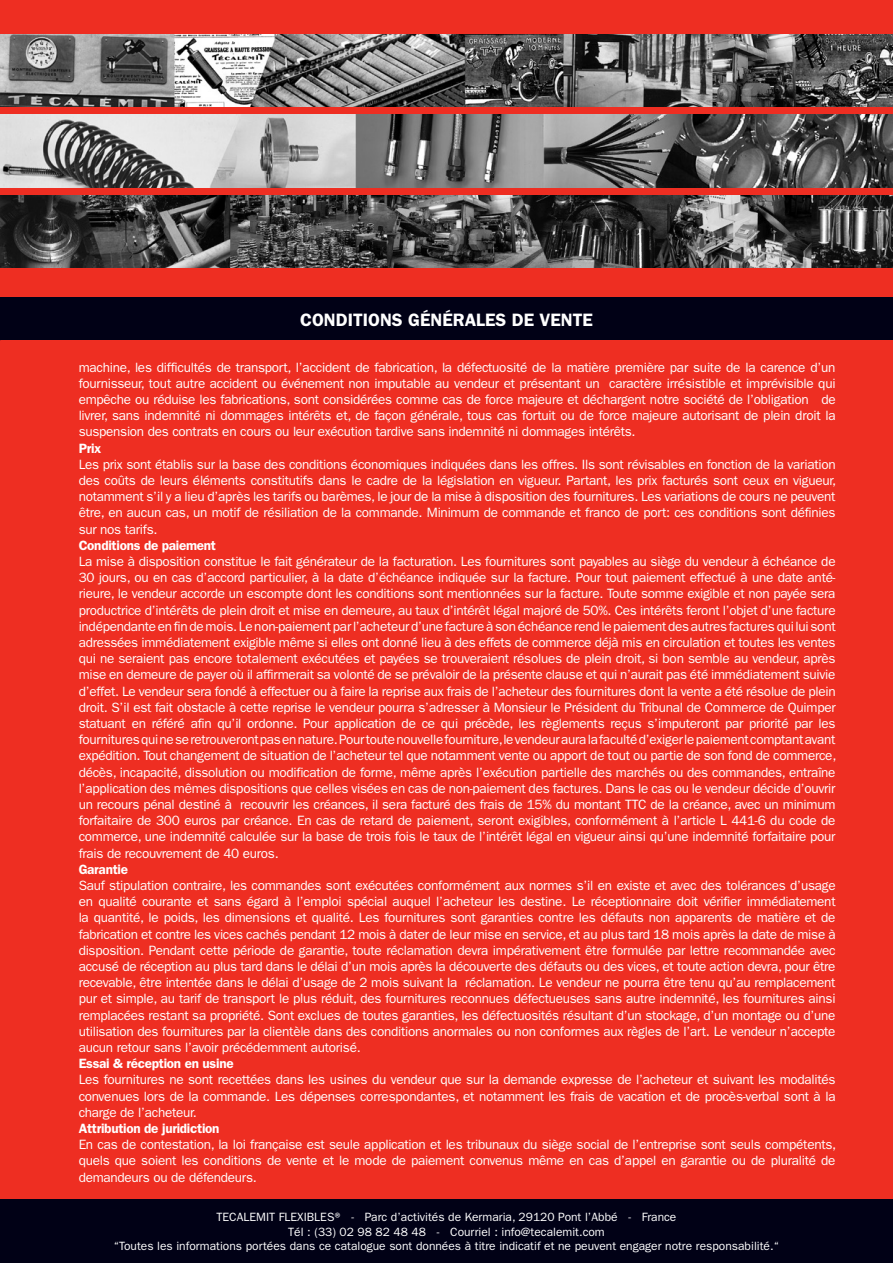
<style>
.page{position:relative;width:893px;height:1263px;background:#ee2e22}
.page>*{position:absolute;margin:0;border:0;box-sizing:border-box;transform-origin:0 0}
.t1{font:600 18px "Franklin Gothic";color:#fff}
.t2{font:13.5px/16.2px "Franklin Gothic";letter-spacing:-.02em;color:#fff;text-align:justify}
.t3{font:600 13.5px "Franklin Gothic";letter-spacing:-.02em;color:#fff}
.t4{font:12px/14.4px "Franklin Gothic";color:#fff;text-align:center}
</style>
<div class="page">
<div style="left:0;top:1199px;width:893px;height:64px;background:#010116"></div>
<img style="left:0;top:34px;width:893px;height:72px">
<img style="left:0;top:115px;width:893px;height:72px">
<img style="left:0;top:196px;width:893px;height:72px">
<div style="left:0;top:298px;width:893px;height:42px;background:#010116"></div>
<p class="t1" style="left:300px;top:309px;width:294px">CONDITIONS GÉNÉRALES DE VENTE</p>
<p class="t2" style="left:79px;top:359px;width:758px">machine, les difficultés de transport, l’accident de fabrication, la défectuosité de la matière première par suite de la carence d’un fournisseur, tout autre accident ou événement non imputable au vendeur et présentant un caractère irrésistible et imprévisible qui empêche ou réduise les fabrications, sont considérées comme cas de force majeure et déchargent notre société de l’obligation de livrer, sans indemnité ni dommages intérêts et, de façon générale, tous cas fortuit ou de force majeure autorisant de plein droit la suspension des contrats en cours ou leur exécution tardive sans indemnité ni dommages intérêts.</p>
<p class="t3" style="left:79px;top:440px;width:24px">Prix</p>
<p class="t2" style="left:79px;top:456px;width:759px">Les prix sont établis sur la base des conditions économiques indiquées dans les offres. Ils sont révisables en fonction de la variation des coûts de leurs éléments constitutifs dans le cadre de la législation en vigueur. Partant, les prix facturés sont ceux en vigueur, notamment s’il y a lieu d’après les tarifs ou barèmes, le jour de la mise à disposition des fournitures. Les variations de cours ne peuvent être, en aucun cas, un motif de résiliation de la commande. Minimum de commande et franco de port: ces conditions sont définies sur nos tarifs.</p>
<p class="t3" style="left:79px;top:537px;width:139px">Conditions de paiement</p>
<p class="t2" style="left:79px;top:553px;width:759px">La mise à disposition constitue le fait générateur de la facturation. Les fournitures sont payables au siège du vendeur à échéance de 30 jours, ou en cas d’accord particulier, à la date d’échéance indiquée sur la facture. Pour tout paiement effectué à une date anté&shy;rieure, le vendeur accorde un escompte dont les conditions sont mentionnées sur la facture. Toute somme exigible et non payée sera productrice d’intérêts de plein droit et mise en demeure, au taux d’intérêt légal majoré de 50%. Ces intérêts feront l’objet d’une facture indépendante en fin de mois. Le non-paiement par l’acheteur d’une facture à son échéance rend le paiement des autres factures qui lui sont adressées immédiatement exigible même si elles ont donné lieu à des effets de commerce déjà mis en circulation et toutes les ventes qui ne seraient pas encore totalement exécutées et payées se trouveraient résolues de plein droit, si bon semble au vendeur, après mise en demeure de payer où il affirmerait sa volonté de se prévaloir de la présente clause et qui n’aurait pas été immédiatement suivie d’effet. Le vendeur sera fondé à effectuer ou à faire la reprise aux frais de l’acheteur des fournitures dont la vente a été résolue de plein droit. S’il est fait obstacle à cette reprise le vendeur pourra s’adresser à Monsieur le Président du Tribunal de Commerce de Quimper statuant en référé afin qu’il ordonne. Pour application de ce qui précède, les règlements reçus s’imputeront par priorité par les fournitures qui ne se retrouveront pas en nature. Pour toute nouvelle fourniture, le vendeur aura la faculté d’exiger le paiement comptant avant expédition. Tout changement de situation de l’acheteur tel que notamment vente ou apport de tout ou partie de son fond de commerce, décès, incapacité, dissolution ou modification de forme, même après l’exécution partielle des marchés ou des commandes, entraîne l’application des mêmes dispositions que celles visées en cas de non-paiement des factures. Dans le cas ou le vendeur décide d’ouvrir un recours pénal destiné à recouvrir les créances, il sera facturé des frais de 15% du montant TTC de la créance, avec un minimum forfaitaire de 300 euros par créance. En cas de retard de paiement, seront exigibles, conformément à l’article L 441-6 du code de commerce, une indemnité calculée sur la base de trois fois le taux de l’intérêt légal en vigueur ainsi qu’une indemnité forfaitaire pour frais de recouvrement de 40 euros.</p>
<p class="t3" style="left:79px;top:861px;width:51px">Garantie</p>
<p class="t2" style="left:79px;top:877px;width:758px">Sauf stipulation contraire, les commandes sont exécutées conformément aux normes s’il en existe et avec des tolérances d’usage en qualité courante et sans égard à l’emploi spécial auquel l’acheteur les destine. Le réceptionnaire doit vérifier immédiatement la quantité, le poids, les dimensions et qualité. Les fournitures sont garanties contre les défauts non apparents de matière et de fabrication et contre les vices cachés pendant 12 mois à dater de leur mise en service, et au plus tard 18 mois après la date de mise à disposition. Pendant cette période de garantie, toute réclamation devra impérativement être formulée par lettre recommandée avec accusé de réception au plus tard dans le délai d’un mois après la découverte des défauts ou des vices, et toute action devra, pour être recevable, être intentée dans le délai d’usage de 2 mois suivant la réclamation. Le vendeur ne pourra être tenu qu’au remplacement pur et simple, au tarif de transport le plus réduit, des fournitures reconnues défectueuses sans autre indemnité, les fournitures ainsi remplacées restant sa propriété. Sont exclues de toutes garanties, les défectuosités résultant d’un stockage, d’un montage ou d’une utilisation des fournitures par la clientèle dans des conditions anormales ou non conformes aux règles de l’art. Le vendeur n’accepte aucun retour sans l’avoir précédemment autorisé.</p>
<p class="t3" style="left:79px;top:1056px;width:156px">Essai &amp; réception en usine</p>
<p class="t2" style="left:79px;top:1072px;width:758px">Les fournitures ne sont recettées dans les usines du vendeur que sur la demande expresse de l’acheteur et suivant les modalités convenues lors de la commande. Les dépenses correspondantes, et notamment les frais de vacation et de procès-verbal sont à la charge de l’acheteur.</p>
<p class="t3" style="left:79px;top:1120px;width:142px">Attribution de juridiction</p>
<p class="t2" style="left:79px;top:1137px;width:759px">En cas de contestation, la loi française est seule application et les tribunaux du siège social de l’entreprise sont seuls compétents, quels que soient les conditions de vente et le mode de paiement convenus même en cas d’appel en garantie ou de pluralité de demandeurs ou de défendeurs.</p>
<p class="t4" style="left:114px;top:1210px;width:667px">TECALEMIT FLEXIBLES® - Parc d’activités de Kermaria, 29120 Pont l’Abbé - France<br>Tél : (33) 02 98 82 48 48 - Courriel : info@tecalemit.com<br>“Toutes les informations portées dans ce catalogue sont données à titre indicatif et ne peuvent engager notre responsabilité.“</p>
</div>
